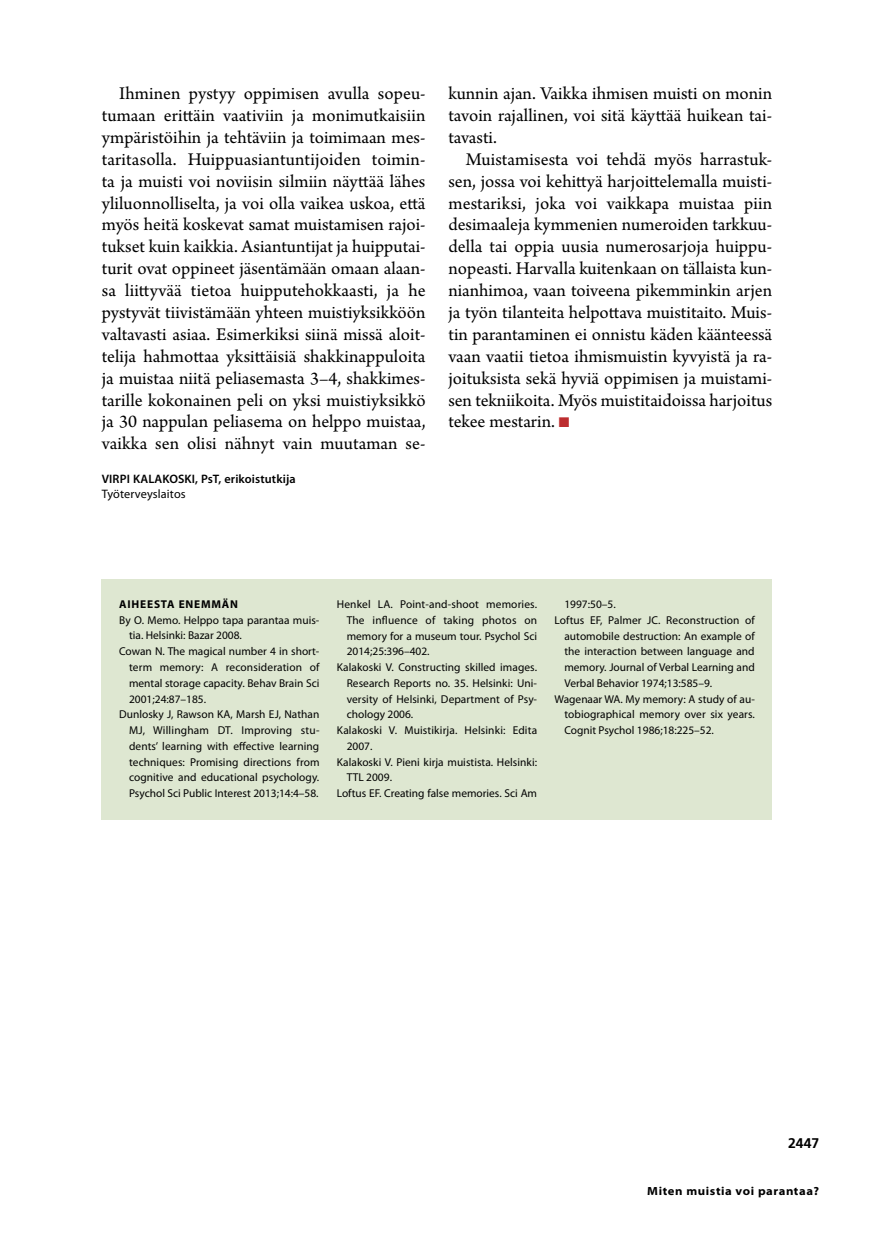
<style>
.page{position:relative;width:874px;height:1241px;background:#fff}
.page>*{position:absolute;margin:0;border:0;box-sizing:border-box;transform-origin:0 0}
.t1{font:18.9px/21.9px "Arno Pro";color:#000;text-align:justify}
.t2{font:700 14px "Frutiger LT Std";color:#000}
.t3{font:600 12.25px "Myriad Pro";letter-spacing:.01em;color:#000}
.t4{font:12.25px "Myriad Pro";letter-spacing:.01em;color:#000}
.t5{font:700 semi-expanded 11.9px "Myriad Pro";letter-spacing:.05em;color:#000}
.t6{font:11.38px "Myriad Pro";letter-spacing:.005em;color:#000}
.t7{font:700 11.38px "Myriad Pro";letter-spacing:.07em;color:#000}
.s1{color:#bd2d2f}
</style>
<div class="page">
<div style="left:102px;top:579px;width:669px;height:241px;background:#dee7d1"></div>
<p class="t1" style="left:102px;top:83px;width:325px;text-indent:17px">Ihminen pystyy oppimisen avulla sopeu&shy;tumaan erittäin vaativiin ja monimutkaisiin ympäristöihin ja tehtäviin ja toimimaan mes&shy;taritasolla. Huippuasiantuntijoiden toimin&shy;ta ja muisti voi noviisin silmiin näyttää lähes yliluonnolliselta, ja voi olla vaikea uskoa, että myös heitä koskevat samat muistamisen rajoi&shy;tukset kuin kaikkia. Asiantuntijat ja huipputai&shy;turit ovat oppineet jäsentämään omaan alaan&shy;sa liittyvää tietoa huipputehokkaasti, ja he pystyvät tiivistämään yhteen muistiyksikköön valtavasti asiaa. Esimerkiksi siinä missä aloit&shy;telija hahmottaa yksittäisiä shakkinappuloita ja muistaa niitä peliasemasta 3–4, shakkimes&shy;tarille kokonainen peli on yksi muistiyksikkö ja 30 nappulan peliasema on helppo muistaa, vaikka sen olisi nähnyt vain muutaman se-</p>
<p class="t3" style="left:102px;top:471px;width:195px">VIRPI KALAKOSKI, PsT, erikoistutkija</p>
<p class="t4" style="left:102px;top:486px;width:85px">Työterveyslaitos</p>
<p class="t1" style="left:448px;top:83px;width:325px">kunnin ajan. Vaikka ihmisen muisti on monin tavoin rajallinen, voi sitä käyttää huikean tai&shy;tavasti.</p>
<p class="t1" style="left:448px;top:149px;width:325px;text-indent:17px">Muistamisesta voi tehdä myös harrastuk&shy;sen, jossa voi kehittyä harjoittelemalla muisti&shy;mestariksi, joka voi vaikkapa muistaa piin desimaaleja kymmenien numeroiden tarkkuu&shy;della tai oppia uusia numerosarjoja huippu&shy;nopeasti. Harvalla kuitenkaan on tällaista kun&shy;nianhimoa, vaan toiveena pikemminkin arjen ja työn tilanteita helpottava muistitaito. Muis&shy;tin parantaminen ei onnistu käden käänteessä vaan vaatii tietoa ihmismuistin kyvyistä ja ra&shy;joituksista sekä hyviä oppimisen ja muistami&shy;sen tekniikoita. Myös muistitaidoissa harjoitus tekee mestarin. <span class="s1">■</span></p>
<p class="t7" style="left:119px;top:596px;width:120px">AIHEESTA ENEMMÄN</p>
<p class="t6" style="left:119px;top:612px;width:202px">By O. Memo. Helppo tapa parantaa muis-</p>
<p class="t6" style="left:129px;top:628px;width:114px">tia. Helsinki: Bazar 2008.</p>
<p class="t6" style="left:119px;top:644px;width:202px">Cowan N. The magical number 4 in short-</p>
<p class="t6" style="left:129px;top:660px;width:192px">term memory: A reconsideration of</p>
<p class="t6" style="left:129px;top:675px;width:192px">mental storage capacity. Behav Brain Sci</p>
<p class="t6" style="left:129px;top:691px;width:78px">2001;24:87–185.</p>
<p class="t6" style="left:119px;top:707px;width:202px">Dunlosky J, Rawson KA, Marsh EJ, Nathan</p>
<p class="t6" style="left:129px;top:723px;width:192px">MJ, Willingham DT. Improving stu-</p>
<p class="t6" style="left:129px;top:738px;width:192px">dents’ learning with effective learning</p>
<p class="t6" style="left:129px;top:754px;width:192px">techniques: Promising directions from</p>
<p class="t6" style="left:129px;top:770px;width:192px">cognitive and educational psychology.</p>
<p class="t6" style="left:129px;top:786px;width:191px">Psychol Sci Public Interest 2013;14:4–58.</p>
<p class="t6" style="left:336px;top:597px;width:202px">Henkel LA. Point-and-shoot memories.</p>
<p class="t6" style="left:346px;top:613px;width:192px">The influence of taking photos on</p>
<p class="t6" style="left:346px;top:628px;width:192px">memory for a museum tour. Psychol Sci</p>
<p class="t6" style="left:346px;top:644px;width:84px">2014;25:396–402.</p>
<p class="t6" style="left:336px;top:660px;width:201px">Kalakoski V. Constructing skilled images.</p>
<p class="t6" style="left:346px;top:676px;width:192px">Research Reports no. 35. Helsinki: Uni-</p>
<p class="t6" style="left:346px;top:691px;width:192px">versity of Helsinki, Department of Psy-</p>
<p class="t6" style="left:346px;top:707px;width:68px">chology 2006.</p>
<p class="t6" style="left:336px;top:723px;width:202px">Kalakoski V. Muistikirja. Helsinki: Edita</p>
<p class="t6" style="left:346px;top:739px;width:27px">2007.</p>
<p class="t6" style="left:336px;top:754px;width:202px">Kalakoski V. Pieni kirja muistista. Helsinki:</p>
<p class="t6" style="left:346px;top:770px;width:47px">TTL 2009.</p>
<p class="t6" style="left:336px;top:786px;width:202px">Loftus EF. Creating false memories. Sci Am</p>
<p class="t6" style="left:564px;top:597px;width:53px">1997:50–5.</p>
<p class="t6" style="left:554px;top:613px;width:202px">Loftus EF, Palmer JC. Reconstruction of</p>
<p class="t6" style="left:564px;top:628px;width:192px">automobile destruction: An example of</p>
<p class="t6" style="left:564px;top:644px;width:192px">the interaction between language and</p>
<p class="t6" style="left:564px;top:660px;width:192px">memory. Journal of Verbal Learning and</p>
<p class="t6" style="left:564px;top:676px;width:149px">Verbal Behavior 1974;13:585–9.</p>
<p class="t6" style="left:554px;top:691px;width:202px">Wagenaar WA. My memory: A study of au-</p>
<p class="t6" style="left:564px;top:707px;width:192px">tobiographical memory over six years.</p>
<p class="t6" style="left:564px;top:723px;width:151px">Cognit Psychol 1986;18:225–52.</p>
<p class="t2" style="left:787px;top:1134px;width:33px">2447</p>
<p class="t5" style="left:647px;top:1182px;width:173px">Miten muistia voi parantaa?</p>
</div>
